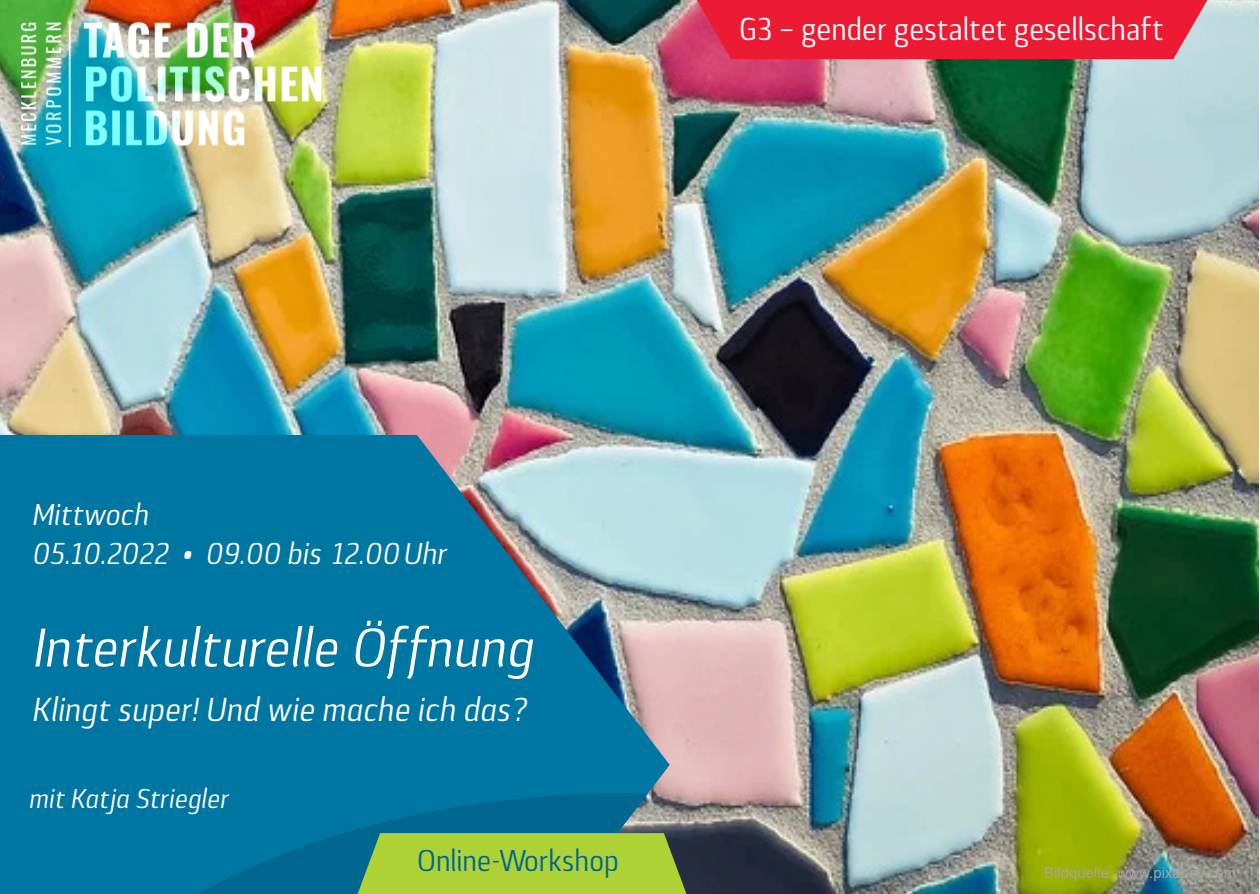
<style>
.page{position:relative;width:1260px;height:894px;background:#fff}
.page>*{position:absolute;margin:0;border:0;box-sizing:border-box;transform-origin:0 0}
.t1{font:italic condensed 54px "Lytiga Pro";color:#fff}
.t2{font:italic condensed 33px "Lytiga Pro";color:#fff}
.t3{font:condensed 31.5px "Lytiga Pro";letter-spacing:-.01em;color:#fff}
.t4{font:italic condensed 30px/39px "Lytiga Pro";color:#fff}
.t5{font:condensed 30px "Lytiga Pro";letter-spacing:-.01em;color:#006890}
.t6{font:italic condensed 27px "Lytiga Pro";color:#fff}
.t7{font:15px "Arial";color:#a6a3a3}
</style>
<div class="page">
<img style="left:0;top:0;width:1259px;height:893px">
<svg style="left:0;top:435px;width:670px;height:458px;background:#1a7ea5"></svg>
<svg style="left:354px;top:832px;width:336px;height:61px;background:#9dc33b"></svg>
<svg style="left:694px;top:0;width:516px;height:59px;background:#ea223c"></svg>
<img style="left:22px;top:21px;width:298px;height:125px">
<p class="t3" style="left:739px;top:16px;width:427px">G3 – gender gestaltet gesellschaft</p>
<p class="t4" style="left:32px;top:498px;width:416px">Mittwoch<br>05.10.2022 • 09.00 bis 12.00Uhr</p>
<h1 class="t1" style="left:32px;top:625px;width:502px">Interkulturelle Öffnung</h1>
<p class="t2" style="left:32px;top:695px;width:496px">Klingt super! Und wie mache ich das?</p>
<p class="t6" style="left:29px;top:787px;width:201px">mit Katja Striegler</p>
<p class="t5" style="left:417px;top:847px;width:204px">Online-Workshop</p>
<p class="t7" style="left:1044px;top:866px;width:194px">Bildquelle: www.pixabay.com</p>
</div>
